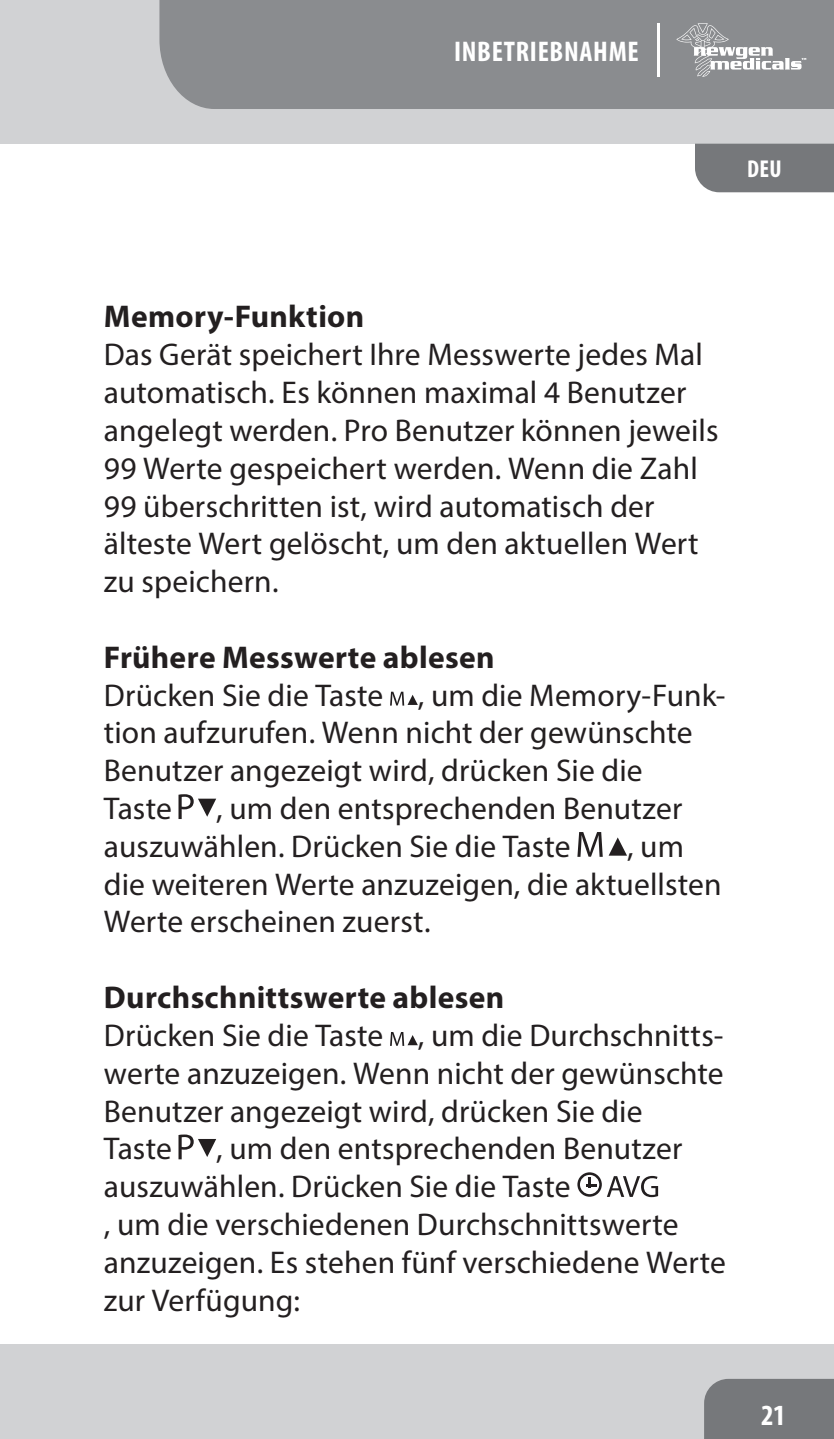
<style>
.page{position:relative;width:834px;height:1439px;background:#fff}
.page>*{position:absolute;margin:0;border:0;box-sizing:border-box;transform-origin:0 0}
.t1{font:31.5px/37.8px "Myriad Pro";letter-spacing:.005em;color:#231f20}
.t2{font:700 31.5px "Myriad Pro";letter-spacing:.01em;color:#231f20}
.t3{font:700 condensed 29.4px "Myriad Pro";color:#fff}
.t4{font:700 condensed 28.35px "Myriad Pro";letter-spacing:.025em;color:#fff}
.t5{font:700 condensed 24.5px "Myriad Pro";color:#fff}
</style>
<div class="page">
<div style="left:0;top:1344px;width:833px;height:95px;background:#d1d2d4"></div>
<div style="left:0;top:0;width:833px;height:144px;background:#d1d2d4"></div>
<div style="left:159px;top:0;width:674px;height:109px;background:#8a8c8f"></div>
<div style="left:704px;top:1378px;width:129px;height:61px;background:#76787b"></div>
<div style="left:695px;top:144px;width:138px;height:48px;background:#76787b"></div>
<svg style="left:676px;top:23px;width:130px;height:54px;background:#a0a2a4"></svg>
<hr style="left:656px;top:23px;width:3px;height:54px;background:#fff">
<svg style="left:390px;top:692px;width:28px;height:13px"></svg>
<svg style="left:178px;top:794px;width:38px;height:25px"></svg>
<svg style="left:609px;top:837px;width:18px;height:18px"></svg>
<svg style="left:577px;top:832px;width:25px;height:25px"></svg>
<svg style="left:390px;top:1032px;width:28px;height:14px"></svg>
<svg style="left:178px;top:1134px;width:38px;height:25px"></svg>
<svg style="left:577px;top:1172px;width:81px;height:25px"></svg>
<p class="t4" style="left:454px;top:34px;width:184px">INBETRIEBNAHME</p>
<p class="t5" style="left:747px;top:154px;width:36px">DEU</p>
<p class="t2" style="left:104px;top:296px;width:262px">Memory-Funktion</p>
<p class="t1" style="left:104px;top:335px;width:616px">Das Gerät speichert Ihre Messwerte jedes Mal automatisch. Es können maximal 4 Benutzer angelegt werden. Pro Benutzer können jeweils 99 Werte gespeichert werden. Wenn die Zahl 99 überschritten ist, wird automatisch der älteste Wert gelöscht, um den aktuellen Wert zu speichern.</p>
<p class="t2" style="left:104px;top:636px;width:392px">Frühere Messwerte ablesen</p>
<p class="t1" style="left:104px;top:675px;width:623px">Drücken Sie die Taste , um die Memory-Funk&shy;tion aufzurufen. Wenn nicht der gewünschte Benutzer angezeigt wird, drücken Sie die<br>Taste</p>
<p class="t1" style="left:104px;top:789px;width:580px;text-indent:112px">, um den entsprechenden Benutzer auszuwählen. Drücken Sie die Taste</p>
<p class="t1" style="left:104px;top:827px;width:619px;text-indent:523px">, um die weiteren Werte anzuzeigen, die aktuellsten<br>Werte erscheinen zuerst.</p>
<p class="t2" style="left:104px;top:977px;width:402px">Durchschnittswerte ablesen</p>
<p class="t1" style="left:104px;top:1016px;width:621px">Drücken Sie die Taste , um die Durchschnitts&shy;werte anzuzeigen. Wenn nicht der gewünschte Benutzer angezeigt wird, drücken Sie die<br>Taste</p>
<p class="t1" style="left:104px;top:1129px;width:623px;text-indent:112px">, um den entsprechenden Benutzer auszuwählen. Drücken Sie die Taste<br>, um die verschiedenen Durchschnittswerte anzuzeigen. Es stehen fünf verschiedene Werte zur Verfügung:</p>
<p class="t3" style="left:761px;top:1396px;width:26px">21</p>
</div>
